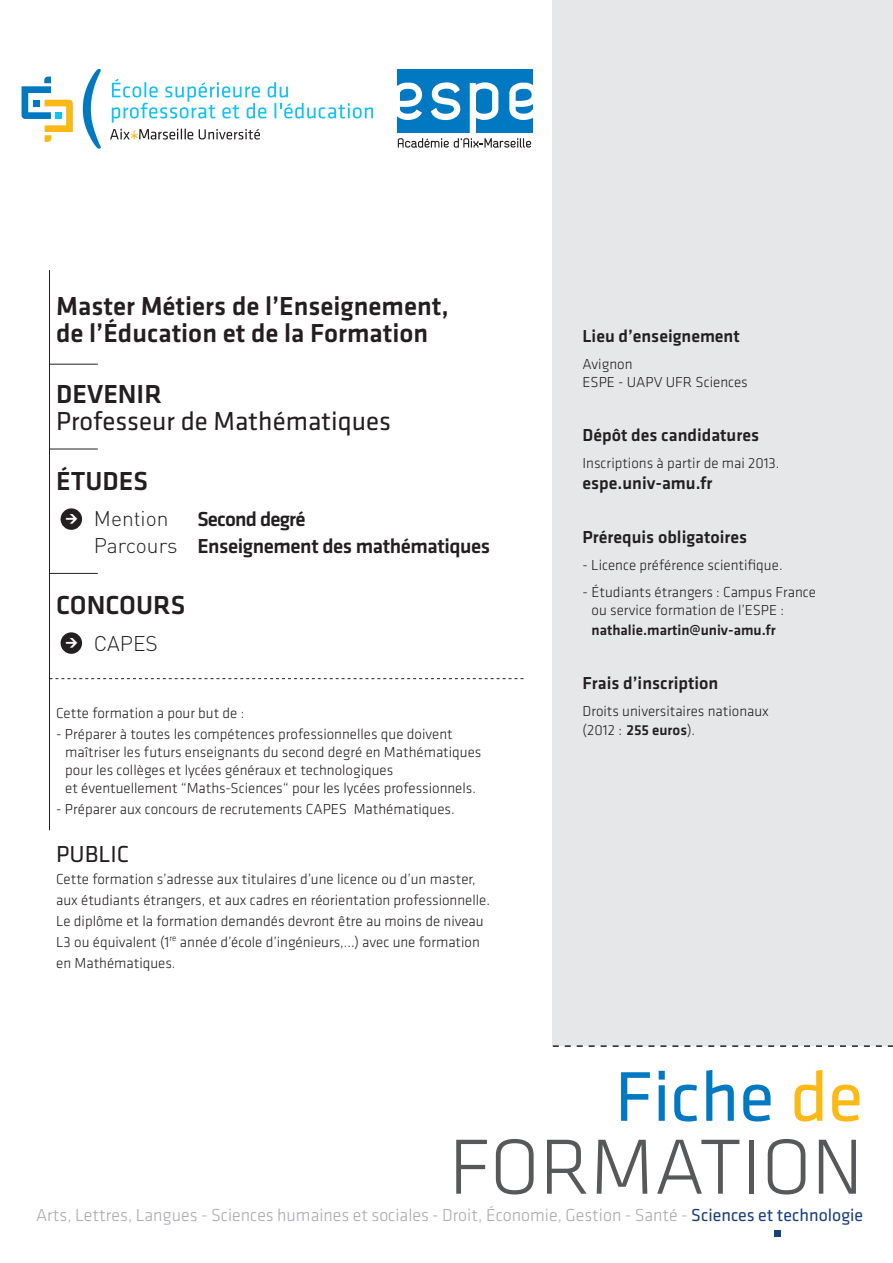
<style>
.page{position:relative;width:893px;height:1263px;background:#fff}
.page>*{position:absolute;margin:0;border:0;box-sizing:border-box;transform-origin:0 0}
.t1{font:300 81px "Klavika";color:#57585a}
.t2{font:72.9px "Klavika";color:#0079c2}
.t3{font:500 27px/27px "Klavika";color:#231f20}
.t4{font:27px "Klavika";color:#231f20}
.t5{font:24px "Klavika";color:#231f20}
.t6{font:500 21px/27px "Klavika";letter-spacing:-.02em;color:#231f20}
.t7{font:300 21px "DIN Pro";color:#231f20}
.t8{font:300 18px "Klavika";color:#a8a9ad}
.t9{font:500 18px "Klavika";color:#231f20}
.t10{font:300 15px/18px "Klavika";color:#231f20}
.t11{font:500 15px "Klavika";color:#231f20}
.s1{font-family:"DIN Pro";font-weight:300}
.s2{font-weight:500}
.s3{color:#fcb814}
.s4{font-weight:400;color:#193f7c}
</style>
<div class="page">
<div style="left:553px;top:0;width:340px;height:1045px;background:#e6e7e9"></div>
<hr style="left:49px;top:270px;width:1px;height:560px;background:#231f20">
<hr style="left:50px;top:364px;width:48px;height:1px;background:#231f20">
<hr style="left:50px;top:449px;width:48px;height:1px;background:#231f20">
<hr style="left:50px;top:573px;width:48px;height:1px;background:#231f20">
<svg style="left:50px;top:678px;width:474px;height:1px"></svg>
<svg style="left:553px;top:1045px;width:340px;height:2px"></svg>
<div style="left:61px;top:509px;width:20px;height:20px;background:#231f20;border-radius:50%"></div>
<div style="left:61px;top:508px;width:21px;height:22px;border:2px solid #231f20;border-radius:50%"></div>
<div style="left:61px;top:633px;width:20px;height:20px;background:#231f20;border-radius:50%"></div>
<div style="left:61px;top:632px;width:21px;height:22px;border:2px solid #231f20;border-radius:50%"></div>
<div style="left:774px;top:1230px;width:7px;height:7px;background:#193f7c"></div>
<svg style="left:83px;top:69px;width:18px;height:80px"></svg>
<svg style="left:110px;top:129px;width:83px;height:11px"></svg>
<svg style="left:199px;top:129px;width:61px;height:10px"></svg>
<svg style="left:112px;top:79px;width:261px;height:44px"></svg>
<svg style="left:22px;top:77px;width:51px;height:65px"></svg>
<div style="left:55px;top:112px;width:7px;height:7px;background:#15c0f2"></div>
<div style="left:397px;top:69px;width:135px;height:64px;background:#0079c2"></div>
<svg style="left:397px;top:82px;width:135px;height:66px"></svg>
<h3 class="t3" style="left:56px;top:293px;width:394px">Master Métiers de l’Enseignement, de l’Éducation et de la Formation</h3>
<h3 class="t3" style="left:56px;top:381px;width:107px">DEVENIR</h3>
<h3 class="t4" style="left:56px;top:406px;width:336px">Professeur de Mathématiques</h3>
<h3 class="t3" style="left:56px;top:468px;width:93px">ÉTUDES</h3>
<h3 class="t7" style="left:94px;top:503px;width:76px">Mention</h3>
<h3 class="t6" style="left:94px;top:506px;width:398px;text-indent:104px">Second degré<br><span class="s1">Parcours</span> Enseignement des mathématiques</h3>
<h3 class="t3" style="left:56px;top:592px;width:131px">CONCOURS</h3>
<h3 class="t7" style="left:94px;top:627px;width:66px">CAPES</h3>
<p class="t10" style="left:56px;top:704px;width:190px">Cette formation a pour but de :</p>
<p class="t10" style="left:65px;top:725px;width:418px;text-indent:-9px">- Préparer à toutes les compétences professionnelles que doivent maîtriser les futurs enseignants du second degré en Mathématiques pour les collèges et lycées généraux et technologiques<br>et éventuellement “Maths-Sciences“ pour les lycées professionnels.</p>
<p class="t10" style="left:56px;top:800px;width:400px">- Préparer aux concours de recrutements CAPES Mathématiques.</p>
<h3 class="t5" style="left:56px;top:841px;width:75px">PUBLIC</h3>
<p class="t10" style="left:56px;top:869px;width:435px;line-height:21px">Cette formation s’adresse aux titulaires d’une licence ou d’un master, aux étudiants étrangers, et aux cadres en réorientation professionnelle.<br>Le diplôme et la formation demandés devront être au moins de niveau L3 ou équivalent (1<sup>re</sup> année d’école d’ingénieurs,...) avec une formation en Mathématiques.</p>
<p class="t9" style="left:583px;top:326px;width:159px">Lieu d’enseignement</p>
<p class="t10" style="left:583px;top:355px;width:167px">Avignon<br>ESPE - UAPV UFR Sciences</p>
<p class="t9" style="left:583px;top:425px;width:178px">Dépôt des candidatures</p>
<p class="t10" style="left:583px;top:454px;width:198px">Inscriptions à partir de mai 2013.</p>
<p class="t9" style="left:583px;top:473px;width:131px">espe.univ-amu.fr</p>
<p class="t9" style="left:583px;top:527px;width:166px">Prérequis obligatoires</p>
<p class="t10" style="left:583px;top:556px;width:202px">- Licence préférence scientifique.</p>
<p class="t10" style="left:592px;top:583px;width:226px;text-indent:-9px">- Étudiants étrangers : Campus France ou service formation de l’ESPE :</p>
<p class="t11" style="left:592px;top:621px;width:186px">nathalie.martin@univ-amu.fr</p>
<p class="t9" style="left:583px;top:673px;width:137px">Frais d’inscription</p>
<p class="t10" style="left:583px;top:701px;width:188px;line-height:19.5px">Droits universitaires nationaux (2012 : <span class="s2">255 euros</span>).</p>
<h2 class="t2" style="left:615px;top:1057px;width:250px">Fiche <span class="s3">de</span></h2>
<h1 class="t1" style="left:449px;top:1123px;width:416px">FORMATION</h1>
<p class="t8" style="left:36px;top:1205px;width:828px">Arts, Lettres, Langues - Sciences humaines et sociales - Droit, Économie, Gestion - Santé - <span class="s4">Sciences et technologie</span></p>
</div>
